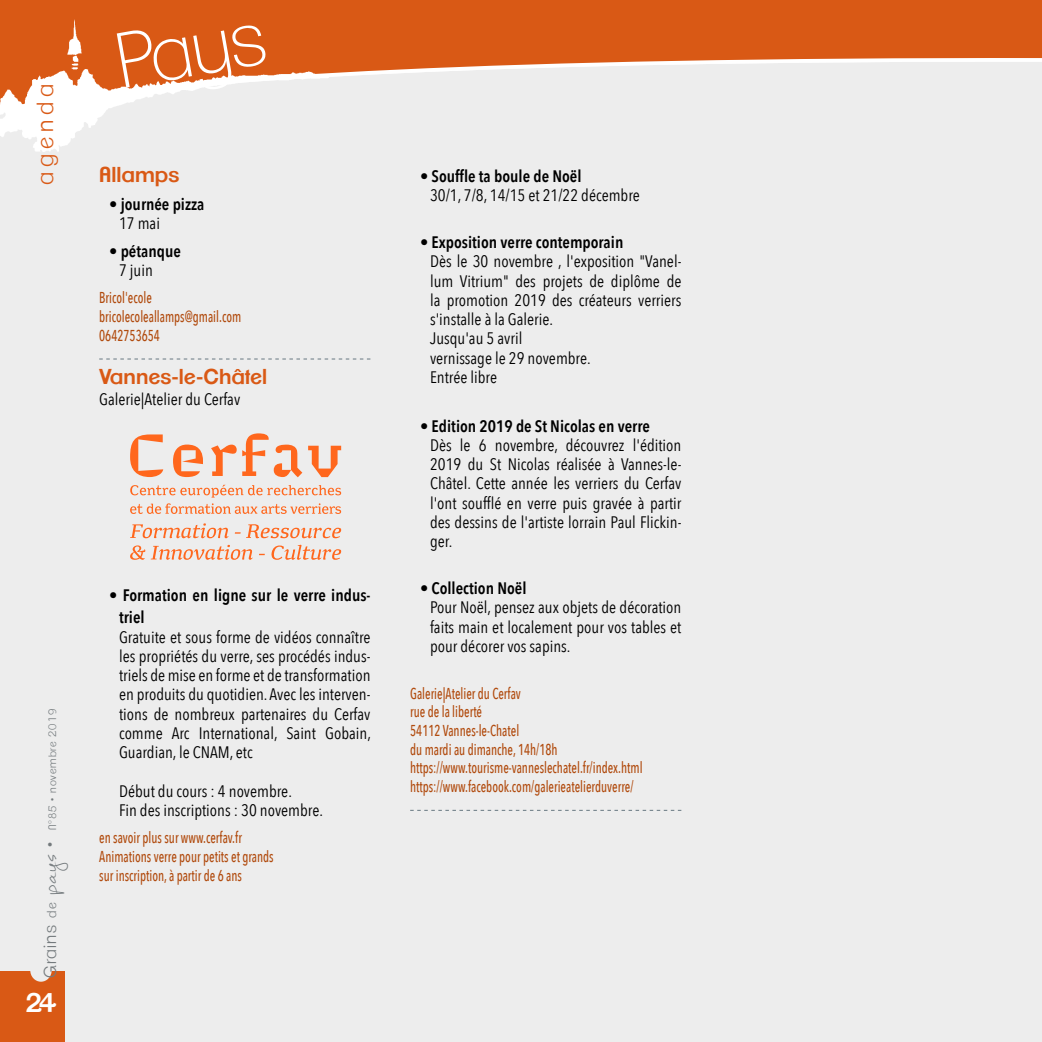
<style>
.page{position:relative;width:1042px;height:1042px;background:#ededed}
.page>*{position:absolute;margin:0;border:0;box-sizing:border-box;transform-origin:0 0}
.t1{font:200 76.3px "Clemente P Dac";color:#fff}
.t2{font:42.18px "Mathilde";color:#747a7d}
.t3{font:600 26.25px "Clemente P Dak";color:#fff}
.t4{font:300 22.75px "Clemente P Dae";letter-spacing:.21em;color:#d95915}
.t5{font:600 21px "Clemente P Dak";color:#d95915}
.t6{font:18.55px/22.2px "Helvetica";color:#000}
.t7{font:300 16.97px "Clemente P Dae";letter-spacing:.08em;color:#747a7d}
.t8{font:16.62px/19.2px "Avenir Next Condensed";color:#000;text-align:justify}
.t9{font:600 16.62px/22.8px "Avenir Next Condensed";color:#000}
.t10{font:500 15.75px/18.7px "Avenir Next Condensed";color:#b14b0e;scale:.8 1}
.t11{font:300 10.5px "Clemente P Dae";letter-spacing:.08em;color:#747a7d}
.s1{font-size:16.97px}
.s2{font-size:12.6px}
</style>
<div class="page">
<svg style="left:0;top:0;width:1042px;height:78px;background:#dd743c"></svg>
<div style="left:0;top:971px;width:64px;height:71px;background:#d95915"></div>
<div style="left:30px;top:959px;width:22px;height:22px;background:#ededed;border-radius:50%"></div>
<img style="left:0;top:19px;width:328px;height:133px">
<svg style="left:99px;top:359px;width:271px;height:1px"></svg>
<svg style="left:410px;top:810px;width:271px;height:1px"></svg>
<svg style="left:130px;top:434px;width:33px;height:43px"></svg>
<svg style="left:173px;top:444px;width:30px;height:33px"></svg>
<svg style="left:211px;top:433px;width:91px;height:44px"></svg>
<svg style="left:308px;top:446px;width:33px;height:31px"></svg>
<svg style="left:130px;top:485px;width:211px;height:12px"></svg>
<svg style="left:130px;top:503px;width:211px;height:11px"></svg>
<svg style="left:130px;top:545px;width:211px;height:15px"></svg>
<svg style="left:130px;top:523px;width:211px;height:15px"></svg>
<h3 class="t4" style="left:32px;top:185px;width:102px;rotate:-90deg">agenda</h3>
<h1 class="t1" style="left:110px;top:19px;width:150px;rotate:-10deg">Pays</h1>
<p class="t5" style="left:99px;top:162px;width:82px">Allamps</p>
<p class="t9" style="left:109px;top:192px;width:97px">• journée pizza</p>
<p class="t8" style="left:119px;top:213px;width:42px">17 mai</p>
<p class="t9" style="left:109px;top:239px;width:73px">• pétanque</p>
<p class="t8" style="left:119px;top:259px;width:35px">7 juin</p>
<p class="t10" style="left:99px;top:288px;width:179px">Bricol'ecole bricolecoleallamps@gmail.com<br>0642753654</p>
<p class="t5" style="left:99px;top:364px;width:169px">Vannes-le-Châtel</p>
<p class="t8" style="left:99px;top:388px;width:142px">Galerie|Atelier du Cerfav</p>
<p class="t11" style="left:46px;top:846px;width:139px;rotate:-90deg"><span class="s1">•</span> N°85 • novembre 2019</p>
<h2 class="t2" style="left:17px;top:895px;width:43px;rotate:-90deg">pays</h2>
<p class="t7" style="left:40px;top:978px;width:77px;rotate:-90deg">Grains <span class="s2">de</span></p>
<h3 class="t3" style="left:25px;top:987px;width:33px">24</h3>
<p class="t9" style="left:119px;top:583px;width:253px;text-indent:-10px">• Formation en ligne sur le verre indus&shy;triel</p>
<p class="t8" style="left:119px;top:626px;width:253px">Gratuite et sous forme de vidéos connaître les propriétés du verre, ses procédés indus&shy;triels de mise en forme et de transformation en produits du quotidien. Avec les interven&shy;tions de nombreux partenaires du Cerfav comme Arc International, Saint Gobain, Guardian, le CNAM, etc</p>
<p class="t8" style="left:119px;top:780px;width:205px">Début du cours : 4 novembre.<br>Fin des inscriptions : 30 novembre.</p>
<p class="t10" style="left:99px;top:828px;width:220px">en savoir plus sur www.cerfav.fr<br>Animations verre pour petits et grands sur inscription, à partir de 6 ans</p>
<p class="t9" style="left:420px;top:164px;width:163px">• Souffle ta boule de Noël</p>
<p class="t8" style="left:430px;top:185px;width:211px">30/1, 7/8, 14/15 et 21/22 décembre</p>
<p class="t9" style="left:420px;top:230px;width:205px">• Exposition verre contemporain</p>
<p class="t8" style="left:430px;top:251px;width:253px;text-align:left">Dès le 30 novembre , l'exposition "Vanel&shy;lum Vitrium" des projets de diplôme de la promotion 2019 des créateurs verriers s'installe à la Galerie.<br>Jusqu'au 5 avril<br>vernissage le 29 novembre.<br>Entrée libre</p>
<p class="t9" style="left:420px;top:414px;width:231px">• Edition 2019 de St Nicolas en verre</p>
<p class="t8" style="left:430px;top:434px;width:253px">Dès le 6 novembre, découvrez l'édition 2019 du St Nicolas réalisée à Vannes-le-Châtel. Cette année les verriers du Cerfav l'ont soufflé en verre puis gravée à partir des dessins de l'artiste lorrain Paul Flickin&shy;ger.</p>
<p class="t9" style="left:420px;top:576px;width:108px">• Collection Noël</p>
<p class="t8" style="left:430px;top:597px;width:253px">Pour Noël, pensez aux objets de décoration faits main et localement pour vos tables et pour décorer vos sapins.</p>
<p class="t10" style="left:410px;top:683px;width:292px">Galerie|Atelier du Cerfav<br>rue de la liberté<br>54112 Vannes-le-Chatel<br>du mardi au dimanche, 14h/18h https://www.tourisme-vanneslechatel.fr/index.html https://www.facebook.com/galerieatelierduverre/</p>
<p class="t6" style="left:423px;top:243px;width:132px">LOGO QUADRI<br>C : 0<br>M : 78<br>J : 94<br>N : 0</p>
<p class="t6" style="left:423px;top:504px;width:154px">PANTONE : 165 C</p>
<p class="t6" style="left:423px;top:623px;width:168px">LOGO web securisé #FF5400</p>
</div>
